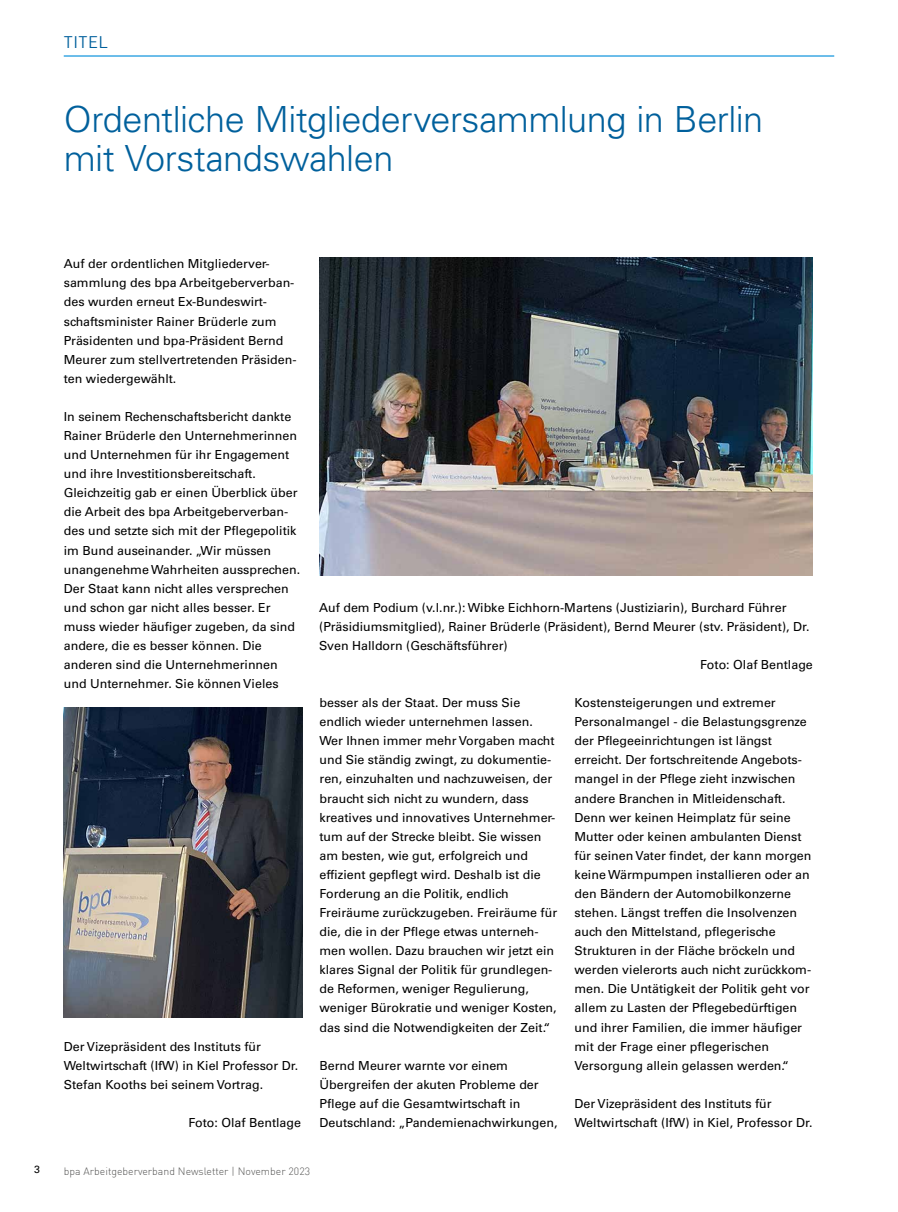
<style>
.page{position:relative;width:898px;height:1212px;background:#fff}
.page>*{position:absolute;margin:0;border:0;box-sizing:border-box;transform-origin:0 0}
.t1{font:300 36px/39px "Univers LT Std";letter-spacing:-.015em;color:#00609c}
.t2{font:16.5px "DIN";letter-spacing:.03em;color:#00609c}
.t3{font:12.45px/19px "Univers LT Std";color:#000}
.t4{font:300 10.5px "DIN";color:#575756}
.t5{font:10.5px "Univers LT Std";color:#000}
</style>
<div class="page">
<hr style="left:64px;top:55px;width:769px;height:2px;background:#63b9e9">
<img style="left:319px;top:257px;width:493px;height:318px">
<img style="left:64px;top:707px;width:238px;height:310px">
<h2 class="t2" style="left:64px;top:32px;width:46px">TITEL</h2>
<h1 class="t1" style="left:64px;top:100px;width:700px">Ordentliche Mitgliederversammlung in Berlin mit Vorstandswahlen</h1>
<p class="t3" style="left:64px;top:254px;width:234px">Auf der ordentlichen Mitgliederver&shy;sammlung des bpa Arbeitgeberverban&shy;des wurden erneut Ex-Bundeswirt&shy;schaftsminister Rainer Brüderle zum Präsidenten und bpa-Präsident Bernd Meurer zum stellvertretenden Präsiden&shy;ten wiedergewählt.</p>
<p class="t3" style="left:64px;top:407px;width:238px">In seinem Rechenschaftsbericht dankte Rainer Brüderle den Unternehmerinnen und Unternehmen für ihr Engagement und ihre Investitionsbereitschaft.<br>Gleichzeitig gab er einen Überblick über die Arbeit des bpa Arbeitgeberverban&shy;des und setzte sich mit der Pflegepolitik im Bund auseinander. „Wir müssen unangenehme Wahrheiten aussprechen.<br>Der Staat kann nicht alles versprechen und schon gar nicht alles besser. Er muss wieder häufiger zugeben, da sind andere, die es besser können. Die anderen sind die Unternehmerinnen und Unternehmer. Sie können Vieles</p>
<p class="t3" style="left:64px;top:1037px;width:236px">Der Vizepräsident des Instituts für<br>Weltwirtschaft (IfW) in Kiel Professor Dr.<br>Stefan Kooths bei seinem Vortrag.</p>
<p class="t3" style="left:188px;top:1113px;width:114px">Foto: Olaf Bentlage</p>
<p class="t3" style="left:319px;top:598px;width:468px">Auf dem Podium (v.l.nr.): Wibke Eichhorn-Martens (Justiziarin), Burchard Führer</p>
<p class="t3" style="left:319px;top:617px;width:492px">(Präsidiumsmitglied), Rainer Brüderle (Präsident), Bernd Meurer (stv. Präsident), Dr.</p>
<p class="t3" style="left:319px;top:636px;width:190px">Sven Halldorn (Geschäftsführer)</p>
<p class="t3" style="left:700px;top:655px;width:114px">Foto: Olaf Bentlage</p>
<p class="t3" style="left:319px;top:693px;width:239px">besser als der Staat. Der muss Sie endlich wieder unternehmen lassen.<br>Wer Ihnen immer mehr Vorgaben macht und Sie ständig zwingt, zu dokumentie&shy;ren, einzuhalten und nachzuweisen, der braucht sich nicht zu wundern, dass kreatives und innovatives Unternehmer&shy;tum auf der Strecke bleibt. Sie wissen am besten, wie gut, erfolgreich und effizient gepflegt wird. Deshalb ist die Forderung an die Politik, endlich Freiräume zurückzugeben. Freiräume für die, die in der Pflege etwas unterneh&shy;men wollen. Dazu brauchen wir jetzt ein klares Signal der Politik für grundlegen&shy;de Reformen, weniger Regulierung, weniger Bürokratie und weniger Kosten, das sind die Notwendigkeiten der Zeit.“</p>
<p class="t3" style="left:319px;top:1056px;width:239px">Bernd Meurer warnte vor einem Übergreifen der akuten Probleme der Pflege auf die Gesamtwirtschaft in Deutschland: „Pandemienachwirkungen,</p>
<p class="t3" style="left:574px;top:693px;width:238px">Kostensteigerungen und extremer Personalmangel - die Belastungsgrenze der Pflegeeinrichtungen ist längst erreicht. Der fortschreitende Angebots&shy;mangel in der Pflege zieht inzwischen andere Branchen in Mitleidenschaft.<br>Denn wer keinen Heimplatz für seine Mutter oder keinen ambulanten Dienst für seinen Vater findet, der kann morgen keine Wärmpumpen installieren oder an den Bändern der Automobilkonzerne stehen. Längst treffen die Insolvenzen auch den Mittelstand, pflegerische Strukturen in der Fläche bröckeln und werden vielerorts auch nicht zurückkom&shy;men. Die Untätigkeit der Politik geht vor allem zu Lasten der Pflegebedürftigen und ihrer Familien, die immer häufiger mit der Frage einer pflegerischen Versorgung allein gelassen werden.“</p>
<p class="t3" style="left:574px;top:1094px;width:239px">Der Vizepräsident des Instituts für<br>Weltwirtschaft (IfW) in Kiel, Professor Dr.</p>
<p class="t5" style="left:34px;top:1163px;width:7px">3</p>
<p class="t4" style="left:64px;top:1165px;width:248px">bpa Arbeitgeberverband Newsletter | November 2023</p>
</div>
